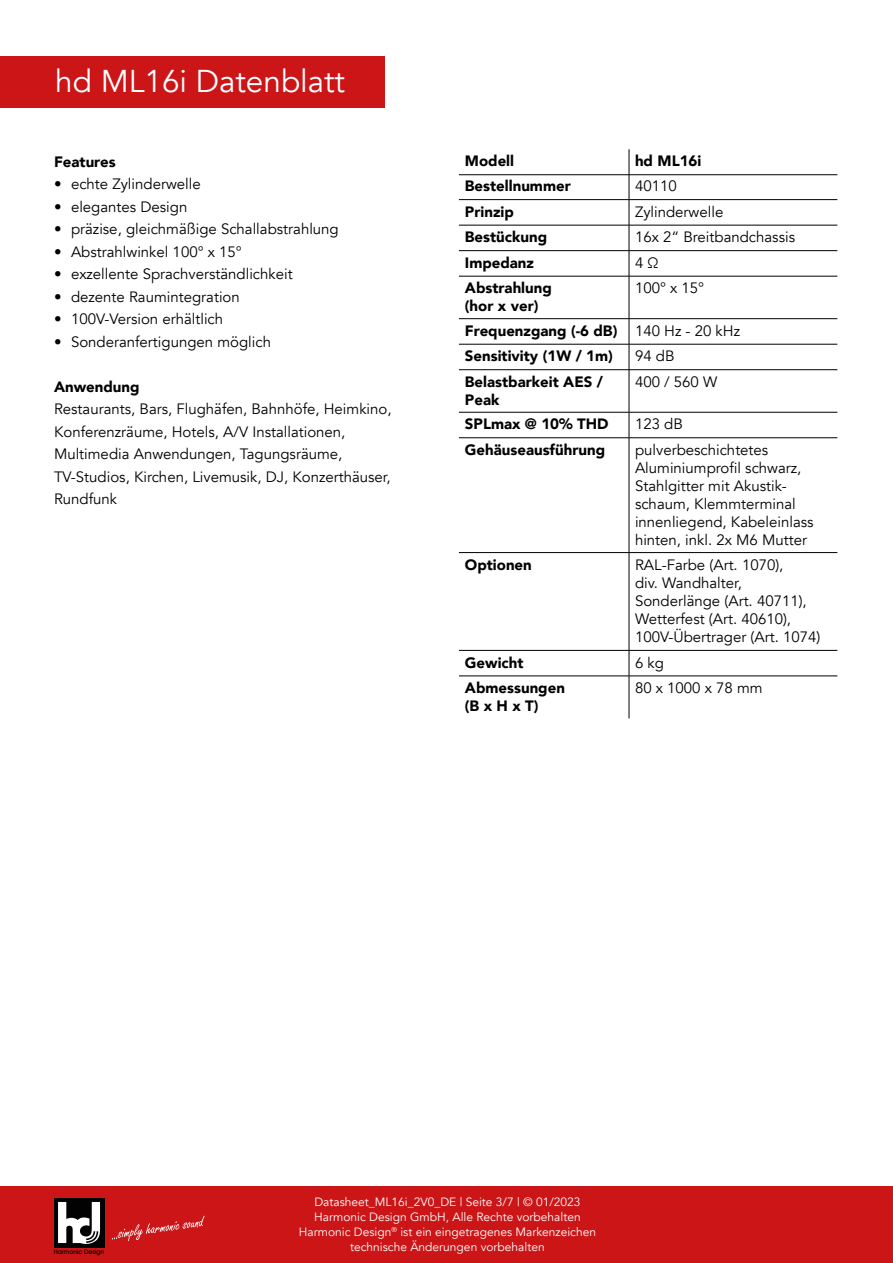
<style>
.page{position:relative;width:893px;height:1263px;background:#fff}
.page>*{position:absolute;margin:0;border:0;box-sizing:border-box;transform-origin:0 0}
.t1{font:31.5px "Avenir";color:#fff}
.t2{font:15px/18px "Avenir";color:#000}
.t3{font:900 15px/18px "Avenir";color:#000}
.t4{font:12px/15px "Avenir";color:#fff;text-align:center}
.t5{font:500 6.45px "Avant Garde IT Cby BT";color:#000}
.s1{font-weight:400}
</style>
<div class="page">
<div style="left:0;top:1186px;width:893px;height:77px;background:#cb1517"></div>
<div style="left:54px;top:1198px;width:50px;height:49px;background:#020203"></div>
<svg style="left:58px;top:1202px;width:42px;height:42px"></svg>
<svg style="left:112px;top:1216px;width:93px;height:25px"></svg>
<svg style="left:629px;top:149px;width:1px;height:127px"></svg>
<hr style="left:629px;top:276px;width:1px;height:43px;background:#000">
<svg style="left:629px;top:319px;width:1px;height:50px"></svg>
<hr style="left:629px;top:370px;width:1px;height:42px;background:#000">
<svg style="left:629px;top:413px;width:1px;height:24px"></svg>
<hr style="left:629px;top:438px;width:1px;height:114px;background:#000">
<hr style="left:629px;top:553px;width:1px;height:97px;background:#000">
<svg style="left:629px;top:651px;width:1px;height:25px"></svg>
<hr style="left:629px;top:676px;width:1px;height:42px;background:#000">
<hr style="left:459px;top:199px;width:170px;height:1px;background:#000">
<hr style="left:629px;top:199px;width:208px;height:1px;background:#000">
<hr style="left:459px;top:344px;width:170px;height:1px;background:#000">
<hr style="left:629px;top:344px;width:208px;height:1px;background:#000">
<hr style="left:459px;top:437px;width:170px;height:1px;background:#000">
<hr style="left:629px;top:437px;width:208px;height:1px;background:#000">
<hr style="left:459px;top:552px;width:170px;height:1px;background:#000">
<hr style="left:629px;top:552px;width:208px;height:1px;background:#000">
<hr style="left:459px;top:650px;width:170px;height:1px;background:#000">
<hr style="left:629px;top:650px;width:208px;height:1px;background:#000">
<hr style="left:459px;top:676px;width:170px;height:1px;background:#000">
<hr style="left:629px;top:676px;width:208px;height:1px;background:#000">
<hr style="left:459px;top:174px;width:170px;height:1px;background:#000">
<hr style="left:629px;top:174px;width:208px;height:1px;background:#000">
<hr style="left:459px;top:225px;width:170px;height:1px;background:#000">
<hr style="left:629px;top:225px;width:208px;height:1px;background:#000">
<hr style="left:459px;top:250px;width:170px;height:1px;background:#000">
<hr style="left:629px;top:250px;width:208px;height:1px;background:#000">
<hr style="left:459px;top:276px;width:170px;height:1px;background:#000">
<hr style="left:629px;top:276px;width:208px;height:1px;background:#000">
<hr style="left:459px;top:318px;width:170px;height:1px;background:#000">
<hr style="left:629px;top:318px;width:208px;height:1px;background:#000">
<hr style="left:459px;top:369px;width:170px;height:1px;background:#000">
<hr style="left:629px;top:369px;width:208px;height:1px;background:#000">
<hr style="left:459px;top:412px;width:170px;height:1px;background:#000">
<hr style="left:629px;top:412px;width:208px;height:1px;background:#000">
<div style="left:0;top:57px;width:384px;height:51px;background:#cb1517"></div>
<h1 class="t1" style="left:55px;top:62px;width:291px">hd ML16i Datenblatt</h1>
<p class="t3" style="left:54px;top:152px;width:63px">Features</p>
<p class="t2" style="left:54px;top:175px;width:148px">• echte Zylinderwelle</p>
<p class="t2" style="left:54px;top:198px;width:135px">• elegantes Design</p>
<p class="t2" style="left:54px;top:220px;width:286px">• präzise, gleichmäßige Schallabstrahlung</p>
<p class="t2" style="left:54px;top:243px;width:189px">• Abstrahlwinkel 100° x 15°</p>
<p class="t2" style="left:54px;top:265px;width:240px">• exzellente Sprachverständlichkeit</p>
<p class="t2" style="left:54px;top:288px;width:187px">• dezente Raumintegration</p>
<p class="t2" style="left:54px;top:310px;width:171px">• 100V-Version erhältlich</p>
<p class="t2" style="left:54px;top:333px;width:219px">• Sonderanfertigungen möglich</p>
<p class="t3" style="left:54px;top:377px;width:87px">Anwendung</p>
<p class="t2" style="left:54px;top:398px;width:339px;line-height:22.5px">Restaurants, Bars, Flughäfen, Bahnhöfe, Heimkino, Konferenzräume, Hotels, A/V Installationen, Multimedia Anwendungen, Tagungsräume, TV-Studios, Kirchen, Livemusik, DJ, Konzerthäuser, Rundfunk</p>
<p class="t3" style="left:465px;top:152px;width:51px">Modell</p>
<p class="t3" style="left:635px;top:152px;width:68px">hd ML16i</p>
<p class="t3" style="left:465px;top:177px;width:107px">Bestellnummer</p>
<p class="t2" style="left:635px;top:177px;width:43px">40110</p>
<p class="t3" style="left:465px;top:202px;width:50px">Prinzip</p>
<p class="t2" style="left:635px;top:203px;width:90px">Zylinderwelle</p>
<p class="t3" style="left:465px;top:228px;width:84px">Bestückung</p>
<p class="t2" style="left:635px;top:228px;width:162px">16x 2“ Breitbandchassis</p>
<p class="t3" style="left:465px;top:253px;width:71px">Impedanz</p>
<p class="t2" style="left:635px;top:254px;width:25px">4 Ω</p>
<p class="t3" style="left:465px;top:279px;width:88px">Abstrahlung (hor x ver)</p>
<p class="t2" style="left:635px;top:279px;width:71px">100° x 15°</p>
<p class="t3" style="left:465px;top:317px;width:277px;line-height:25.5px">Frequenzgang (-6 dB) <span class="s1">140 Hz - 20 kHz<br></span>Sensitivity (1W / 1m)</p>
<p class="t2" style="left:635px;top:347px;width:41px">94 dB</p>
<p class="t3" style="left:465px;top:372px;width:140px">Belastbarkeit AES /<br>Peak</p>
<p class="t2" style="left:635px;top:373px;width:84px">400 / 560 W</p>
<p class="t3" style="left:465px;top:415px;width:145px">SPLmax @ 10% THD</p>
<p class="t2" style="left:635px;top:415px;width:49px">123 dB</p>
<p class="t3" style="left:465px;top:440px;width:142px">Gehäuseausführung</p>
<p class="t2" style="left:635px;top:441px;width:180px">pulverbeschichtetes<br>Aluminiumprofil schwarz,<br>Stahlgitter mit Akustik&shy;schaum, Klemmterminal innenliegend, Kabeleinlass hinten, inkl. 2x M6 Mutter</p>
<p class="t3" style="left:465px;top:555px;width:68px">Optionen</p>
<p class="t2" style="left:635px;top:556px;width:187px">RAL-Farbe (Art. 1070),<br>div. Wandhalter,<br>Sonderlänge (Art. 40711),<br>Wetterfest (Art. 40610),<br>100V-Übertrager (Art. 1074)</p>
<p class="t3" style="left:465px;top:653px;width:60px">Gewicht</p>
<p class="t2" style="left:635px;top:654px;width:30px">6 kg</p>
<p class="t3" style="left:465px;top:678px;width:102px">Abmessungen (B x H x T)</p>
<p class="t2" style="left:635px;top:679px;width:129px">80 x 1000 x 78 mm</p>
<p class="t5" style="left:54px;top:1248px;width:52px">Harmonic Design</p>
<p class="t4" style="left:299px;top:1194px;width:299px">Datasheet_ML16i_2V0_DE | Seite 3/7 | © 01/2023<br>Harmonic Design GmbH, Alle Rechte vorbehalten Harmonic Design<sup>®</sup> ist ein eingetragenes Markenzeichen technische Änderungen vorbehalten</p>
</div>
